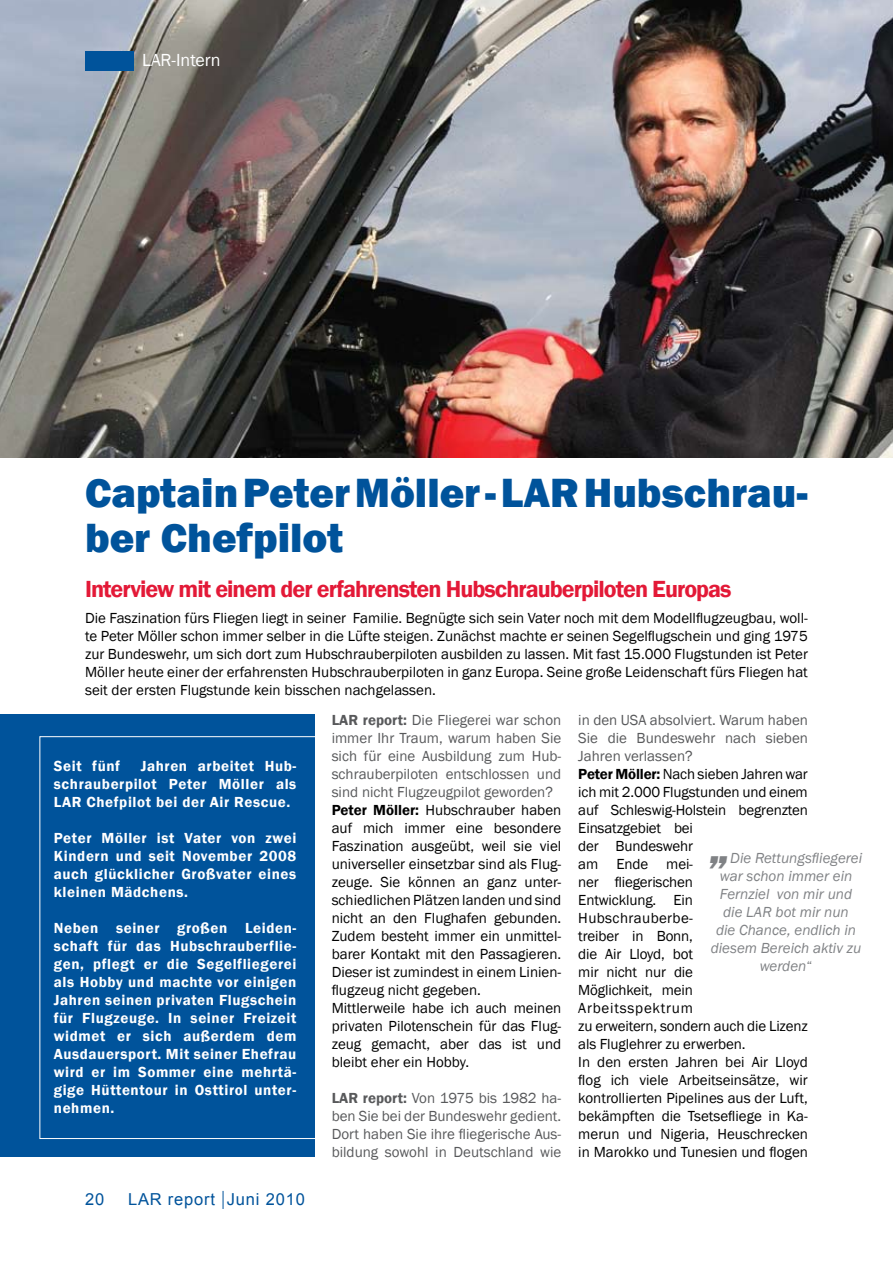
<style>
.page{position:relative;width:893px;height:1263px;background:#fff}
.page>*{position:absolute;margin:0;border:0;box-sizing:border-box;transform-origin:0 0}
.t1{font:italic 800 43.5px "Franklin Gothic";color:#808285}
.t2{font:800 42px/45px "Franklin Gothic";color:#00539b}
.t3{font:600 24px "Franklin Gothic";letter-spacing:-.04em;color:#e31937}
.t4{font:18px "Franklin Gothic";color:#fff}
.t5{font:16.5px "Arial";letter-spacing:.05em;color:#00539b}
.t6{font:15px/18px "Franklin Gothic";color:#000}
.t7{font:600 15px/18px "Franklin Gothic";letter-spacing:.04em;color:#fff;text-align:justify}
.t8{font:15px/18px "Franklin Gothic";color:#58595b;text-align:justify}
.t9{font:italic 15px "Franklin Gothic";color:#808285}
.s1{font-weight:600;color:#58595b}
.s2{color:#58595b}
.s3{font-weight:600}
.s4{font-style:normal}
</style>
<div class="page">
<img style="left:0;top:0;width:893px;height:457px">
<div style="left:85px;top:51px;width:49px;height:20px;background:#00539b"></div>
<svg style="left:223px;top:1191px;width:1px;height:18px"></svg>
<div style="left:0;top:714px;width:315px;height:443px;background:#00539b"></div>
<div style="left:40px;top:736px;width:283px;height:403px;border:1px solid #fff"></div>
<p class="t4" style="left:142px;top:49px;width:80px">LAR-Intern</p>
<h2 class="t2" style="left:85px;top:470px;width:724px">Captain Peter Möller - LAR Hubschrau&shy;ber Chefpilot</h2>
<h3 class="t3" style="left:85px;top:574px;width:648px">Interview mit einem der erfahrensten Hubschrauberpiloten Europas</h3>
<p class="t6" style="left:85px;top:609px;width:724px;text-align:justify">Die Faszination fürs Fliegen liegt in seiner Familie. Begnügte sich sein Vater noch mit dem Modellflugzeugbau, woll&shy;te Peter Möller schon immer selber in die Lüfte steigen. Zunächst machte er seinen Segelflugschein und ging 1975 zur Bundeswehr, um sich dort zum Hubschrauberpiloten ausbilden zu lassen. Mit fast 15.000 Flugstunden ist Peter Möller heute einer der erfahrensten Hubschrauberpiloten in ganz Europa. Seine große Leidenschaft fürs Fliegen hat seit der ersten Flugstunde kein bisschen nachgelassen.</p>
<p class="t7" style="left:54px;top:757px;width:68px">Seit fünf</p>
<p class="t7" style="left:54px;top:757px;width:244px;text-indent:87px">Jahren arbeitet Hub&shy;schrauberpilot Peter Möller als LAR Chefpilot bei der Air Rescue.</p>
<p class="t7" style="left:54px;top:829px;width:244px">Peter Möller ist Vater von zwei Kindern und seit November 2008 auch glücklicher Großvater eines kleinen Mädchens.</p>
<p class="t7" style="left:54px;top:919px;width:244px">Neben seiner großen Leiden&shy;schaft für das Hubschrauberflie&shy;gen, pflegt er die Segelfliegerei als Hobby und machte vor einigen Jahren seinen privaten Flugschein für Flugzeuge. In seiner Freizeit widmet er sich außerdem dem Ausdauersport. Mit seiner Ehefrau wird er im Sommer eine mehrtä&shy;gige Hüttentour in Osttirol unter&shy;nehmen.</p>
<p class="t5" style="left:85px;top:1188px;width:21px">20</p>
<p class="t5" style="left:128px;top:1188px;width:178px">LAR report Juni 2010</p>
<p class="t6" style="left:332px;top:711px;width:231px"><span class="s1">LAR report:</span> <span class="s2">Die Fliegerei war schon immer Ihr Traum, warum haben Sie sich für eine Ausbildung zum Hub&shy;schrauberpiloten entschlossen und sind nicht Flugzeugpilot geworden?<br></span><span class="s3">Peter Möller:</span> Hubschrauber haben auf mich immer eine besondere Faszination ausgeübt, weil sie viel universeller einsetzbar sind als Flug&shy;zeuge. Sie können an ganz unter&shy;schiedlichen Plätzen landen und sind nicht an den Flughafen gebunden.<br>Zudem besteht immer ein unmittel&shy;barer Kontakt mit den Passagieren.<br>Dieser ist zumindest in einem Linien&shy;flugzeug nicht gegeben.<br>Mittlerweile habe ich auch meinen privaten Pilotenschein für das Flug&shy;zeug gemacht, aber das ist und bleibt eher ein Hobby.</p>
<p class="t8" style="left:332px;top:1089px;width:231px"><span class="s3">LAR report:</span> Von 1975 bis 1982 ha&shy;ben Sie bei der Bundeswehr gedient.<br>Dort haben Sie ihre fliegerische Aus&shy;bildung sowohl in Deutschland wie</p>
<p class="t6" style="left:578px;top:711px;width:231px"><span class="s2">in den USA absolviert. Warum haben<br>Sie die Bundeswehr nach sieben<br>Jahren verlassen?<br></span><span class="s3">Peter Möller:</span> Nach sieben Jahren war ich mit 2.000 Flugstunden und einem auf Schleswig-Holstein begrenzten<br>Einsatzgebiet bei<br>der Bundeswehr<br>am Ende mei-<br>ner fliegerischen<br>Entwicklung. Ein<br>Hubschrauberbe-<br>treiber in Bonn,<br>die Air Lloyd, bot<br>mir nicht nur die<br>Möglichkeit, mein<br>Arbeitsspektrum<br>zu erweitern, sondern auch die Lizenz als Fluglehrer zu erwerben.<br>In den ersten Jahren bei Air Lloyd flog ich viele Arbeitseinsätze, wir kontrollierten Pipelines aus der Luft, bekämpften die Tsetsefliege in Ka&shy;merun und Nigeria, Heuschrecken in Marokko und Tunesien und flogen</p>
<h1 class="t1" style="left:710px;top:820px;width:22px">„</h1>
<p class="t9" style="left:730px;top:849px;width:133px">Die Rettungsfliegerei</p>
<p class="t9" style="left:720px;top:867px;width:134px">war schon immer ein</p>
<p class="t9" style="left:720px;top:885px;width:134px">Fernziel von mir und</p>
<p class="t9" style="left:723px;top:903px;width:127px">die LAR bot mir nun</p>
<p class="t9" style="left:716px;top:921px;width:142px">die Chance, endlich in</p>
<p class="t9" style="left:711px;top:939px;width:152px">diesem Bereich aktiv zu</p>
<p class="t9" style="left:760px;top:957px;width:54px">werden<span class="s4">“</span></p>
</div>
